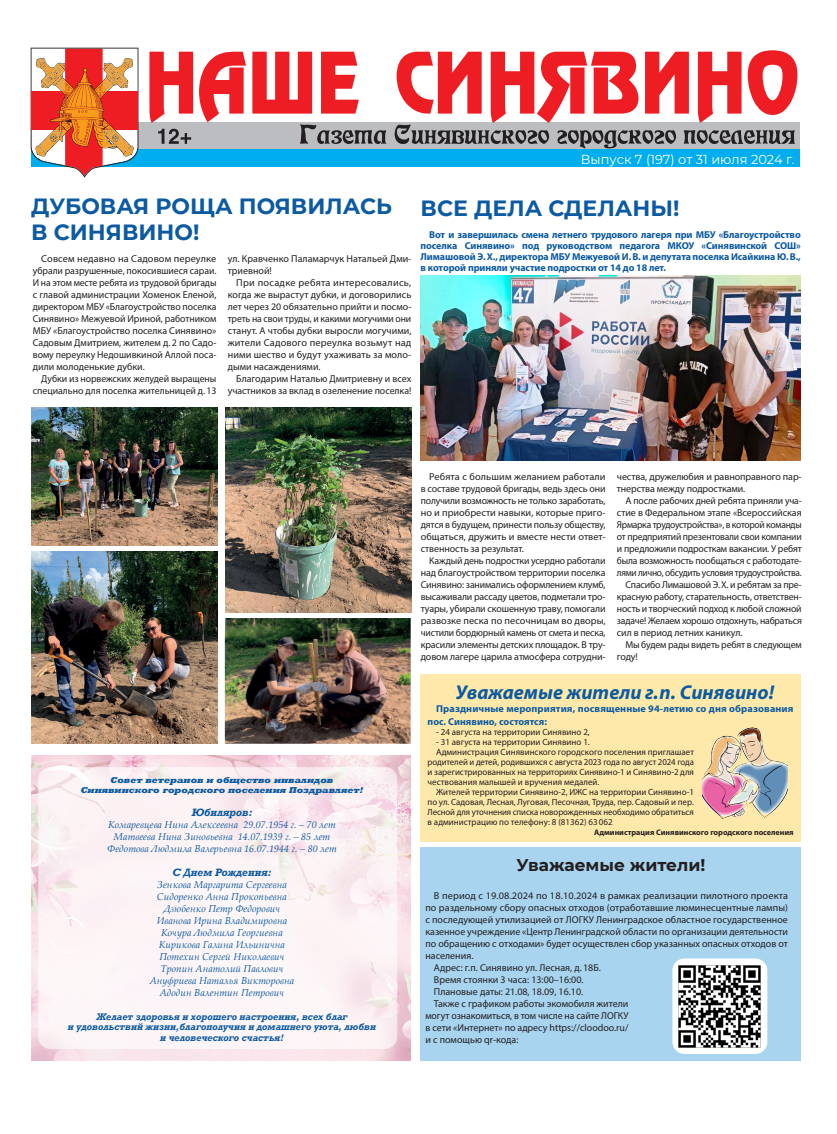
<style>
.page{position:relative;width:837px;height:1134px;background:#fff}
.page>*{position:absolute;margin:0;border:0;box-sizing:border-box;transform-origin:0 0}
.заголовок{font:700 22px/26px "Montserrat";color:#0c5aa1}
.текс_общий{font:italic 700 20px "Myriad Pro";color:#0c5aa1}
.текс_общий-2{font:700 17px "Montserrat";color:#231f20}
.t1{font:13px "Montserrat";color:#fff}
.текс_общий-3{font:10px/12px "Myriad Pro";letter-spacing:-.005em;color:#231f20;text-align:justify}
.текс_общий-4{font:italic 10px "Palatino Linotype";color:#0c5aa1}
.лид{font:700 10px/11px "Myriad Pro";color:#0c5aa1}
.текс_общий-5{font:italic 700 10px "Rockwell Nova";color:#0c5aa1}
.текс_общий-6{font:9px/10px "Myriad Pro";color:#231f20;text-align:justify}
.текс_общий-7{font:italic 700 9px "Rockwell Nova";color:#0c5aa1}
.текс_общий-8{font:italic 800 8px "Rockwell Nova";color:#0c5aa1}
.текс_общий-9{font:700 8px "Myriad Pro";color:#231f20}
</style>
<div class="page">
<div style="left:31px;top:123px;width:768px;height:27px;background:#bcbdc0"></div>
<div style="left:31px;top:150px;width:768px;height:17px;background:#00aeef"></div>
<svg style="left:300px;top:125px;width:494px;height:23px"></svg>
<div style="left:420px;top:847px;width:380px;height:213px;background:#a8d4f0"></div>
<div style="left:420px;top:675px;width:380px;height:167px;background:#ffe9aa"></div>
<svg style="left:158px;top:129px;width:33px;height:15px"></svg>
<svg style="left:149px;top:50px;width:648px;height:73px"></svg>
<svg style="left:31px;top:48px;width:107px;height:130px"></svg>
<img style="left:32px;top:755px;width:378px;height:305px">
<svg style="left:38px;top:767px;width:359px;height:282px;fill:#fcf3f6"></svg>
<img style="left:31px;top:408px;width:186px;height:137px">
<img style="left:225px;top:408px;width:186px;height:204px">
<img style="left:31px;top:552px;width:186px;height:192px">
<img style="left:225px;top:618px;width:185px;height:126px">
<img style="left:420px;top:275px;width:380px;height:186px">
<img style="left:702px;top:727px;width:85px;height:91px">
<div style="left:672px;top:958px;width:95px;height:96px;background:#fff;border-radius:12px"></div>
<img style="left:678px;top:965px;width:82px;height:82px">
<p class="t1" style="left:580px;top:150px;width:215px">Выпуск 7 (197) от 31 июля 2024 г.</p>
<p class="заголовок" style="left:31px;top:192px;width:362px">ДУБОВАЯ РОЩА ПОЯВИЛАСЬ<br>В СИНЯВИНО!</p>
<p class="текс_общий-3" style="left:33px;top:252px;width:185px;text-indent:9px">Совсем недавно на Садовом переулке убрали разрушенные, покосившиеся сараи.<br>И на этом месте ребята из трудовой бригады с главой администрации Хоменок Еленой, директором МБУ «Благоустройство поселка Синявино» Межуевой Ириной, работником МБУ «Благоустройство поселка Синявино» Садовым Дмитрием, жителем д.2 по Садо&shy;вому переулку Недошивкиной Аллой поса&shy;дили молоденькие дубки.</p>
<p class="текс_общий-3" style="left:33px;top:372px;width:185px;text-align:right">Дубки из норвежских желудей выращены специально для поселка жительницей д.13</p>
<p class="текс_общий-3" style="left:228px;top:252px;width:185px">ул. Кравченко Паламарчук Натальей Дми&shy;триевной!</p>
<p class="текс_общий-3" style="left:228px;top:276px;width:185px;text-indent:9px">При посадке ребята интересовались, когда же вырастут дубки, и договорились лет через 20 обязательно прийти и посмо&shy;треть на свои труды, и какими могучими они станут. А чтобы дубки выросли могучими, жители Садового переулка возьмут над ними шество и будут ухаживать за моло&shy;дыми насаждениями.</p>
<p class="текс_общий-3" style="left:228px;top:372px;width:185px;text-align:right">Благодарим Наталью Дмитриевну и всех участников за вклад в озеленение поселка!</p>
<p class="заголовок" style="left:420px;top:194px;width:260px">ВСЕ ДЕЛА СДЕЛАНЫ!</p>
<p class="лид" style="left:420px;top:229px;width:381px;text-align:justify;text-indent:9px">Вот и завершилась смена летнего трудового лагеря при МБУ «Благоустройство поселка Синявино» под руководством педагога МКОУ «Синявинской СОШ» Лимашовой Э.Х., директора МБУ Межуевой И.В. и депутата поселка Исайкина Ю.В., в которой приняли участие подростки от 14 до 18 лет.</p>
<p class="текс_общий-8" style="left:111px;top:775px;width:224px">Совет ветеранов и общество инвалидов</p>
<p class="текс_общий-8" style="left:81px;top:785px;width:284px">Синявинского городского поселения Поздравляет!</p>
<p class="текс_общий-5" style="left:192px;top:805px;width:62px">Юбиляров:</p>
<p class="текс_общий-4" style="left:108px;top:817px;width:229px">Комаревцева Нина Алексеевна 29.07.1954 г. – 70 лет</p>
<p class="текс_общий-4" style="left:113px;top:829px;width:218px">Матвеева Нина Зиновьевна 14.07.1939 г. – 85 лет</p>
<p class="текс_общий-4" style="left:107px;top:841px;width:231px">Федотова Людмила Валерьевна 16.07.1944 г. – 80 лет</p>
<p class="текс_общий-5" style="left:172px;top:865px;width:101px">С Днем Рождения:</p>
<p class="текс_общий-4" style="left:157px;top:877px;width:131px">Зенкова Маргарита Сергеевна</p>
<p class="текс_общий-4" style="left:157px;top:889px;width:131px">Сидоренко Анна Прокопьевна</p>
<p class="текс_общий-4" style="left:164px;top:901px;width:118px">Дзюбенко Петр Федорович</p>
<p class="текс_общий-4" style="left:157px;top:913px;width:132px">Иванова Ирина Владимировна</p>
<p class="текс_общий-4" style="left:161px;top:925px;width:123px">Кочура Людмила Георгиевна</p>
<p class="текс_общий-4" style="left:159px;top:937px;width:127px">Кирикова Галина Ильинична</p>
<p class="текс_общий-4" style="left:159px;top:949px;width:127px">Потехин Сергей Николаевич</p>
<p class="текс_общий-4" style="left:160px;top:961px;width:124px">Тропин Анатолий Павлович</p>
<p class="текс_общий-4" style="left:150px;top:973px;width:146px">Ануфриева Наталья Викторовна</p>
<p class="текс_общий-4" style="left:160px;top:985px;width:126px">Адодин Валентин Петрович</p>
<p class="текс_общий-7" style="left:96px;top:1010px;width:252px">Желает здоровья и хорошего настроения, всех благ</p>
<p class="текс_общий-7" style="left:68px;top:1021px;width:309px">и удовольствий жизни,благополучия и домашнего уюта, любви</p>
<p class="текс_общий-7" style="left:160px;top:1032px;width:125px">и человеческого счастья!</p>
<p class="текс_общий-3" style="left:420px;top:470px;width:186px;text-indent:9px">Ребята с большим желанием работали в составе трудовой бригады, ведь здесь они получили возможность не только заработать, но и приобрести навыки, которые приго&shy;дятся в будущем, принести пользу обществу, общаться, дружить и вместе нести ответ&shy;ственность за результат.</p>
<p class="текс_общий-3" style="left:420px;top:554px;width:186px;text-indent:9px">Каждый день подростки усердно работали над благоустройством территории поселка Синявино: занимались оформлением клумб, высаживали рассаду цветов, подметали тро&shy;туары, убирали скошенную траву, помогали развозке песка по песочницам во дворы, чистили бордюрный камень от смета и песка, красили элементы детских площадок. В тру&shy;довом лагере царила атмосфера сотрудни-</p>
<p class="текс_общий-3" style="left:616px;top:470px;width:186px">чества, дружелюбия и равноправного пар&shy;тнерства между подростками.</p>
<p class="текс_общий-3" style="left:616px;top:494px;width:186px;text-indent:9px">А после рабочих дней ребята приняли уча&shy;стие в Федеральном этапе «Всероссийская Ярмарка трудоустройства», в которой команды от предприятий презентовали свои компании и предложили подросткам вакансии. У ребят была возможность пообщаться с работодате&shy;лями лично, обсудить условия трудоустройства.</p>
<p class="текс_общий-3" style="left:616px;top:578px;width:186px;text-indent:9px">Спасибо Лимашовой Э.Х. и ребятам за пре&shy;красную работу, старательность, ответствен&shy;ность и творческий подход к любой сложной задаче! Желаем хорошо отдохнуть, набраться сил в период летних каникул.</p>
<p class="текс_общий-3" style="left:616px;top:638px;width:186px;text-indent:9px">Мы будем рады видеть ребят в следующем году!</p>
<p class="текс_общий" style="left:455px;top:679px;width:320px">Уважаемые жители г.п. Синявино!</p>
<p class="лид" style="left:427px;top:701px;width:367px;line-height:13px;text-indent:9px">Праздничные мероприятия, посвященные 94-летию со дня образования пос. Синявино, состоятся:</p>
<p class="текс_общий-6" style="left:436px;top:726px;width:155px">- 24 августа на территории Синявино 2,</p>
<p class="текс_общий-6" style="left:436px;top:736px;width:155px">- 31 августа на территории Синявино 1.</p>
<p class="текс_общий-6" style="left:427px;top:746px;width:268px;text-indent:9px">Администрация Синявинского городского поселения приглашает родителей и детей, родившихся с августа 2023 года по август 2024 года и зарегистрированных на территориях Синявино‑1 и Синявино‑2 для чествования малышей и вручения медалей.</p>
<p class="текс_общий-6" style="left:427px;top:786px;width:268px;text-indent:9px">Жителей территории Синявино‑2, ИЖС на территории Синявино‑1 по ул. Садовая, Лесная, Луговая, Песочная, Труда, пер. Садовый и пер.<br>Лесной для уточнения списка новорожденных необходимо обратиться в администрацию по телефону: 8 (81362) 63062</p>
<p class="текс_общий-9" style="left:594px;top:827px;width:201px">Администрация Синявинского городского поселения</p>
<p class="текс_общий-2" style="left:516px;top:853px;width:190px">Уважаемые жители!</p>
<p class="текс_общий-3" style="left:425px;top:889px;width:364px;text-indent:9px">В период с 19.08.2024 по 18.10.2024 в рамках реализации пилотного проекта по раздельному сбору опасных отходов (отработавшие люминесцентные лампы) с последующей утилизацией от ЛОГКУ Ленинградское областное государственное казенное учреждение «Центр Ленинградской области по организации деятельности по обращению с отходами» будет осуществлен сбор указанных опасных отходов от населения.</p>
<p class="текс_общий-3" style="left:434px;top:961px;width:168px">Адрес: г.п. Синявино ул. Лесная, д.18Б.</p>
<p class="текс_общий-3" style="left:434px;top:973px;width:151px">Время стоянки 3 часа: 13:00–16:00.</p>
<p class="текс_общий-3" style="left:434px;top:985px;width:151px">Плановые даты: 21.08, 18.09, 16.10.</p>
<p class="текс_общий-3" style="left:425px;top:997px;width:204px;text-indent:9px">Также с графиком работы экомобиля жители могут ознакомиться, в том числе на сайте ЛОГКУ в сети «Интернет» по адресу https://cloodoo.ru/ и с помощью qr-кода:</p>
</div>
